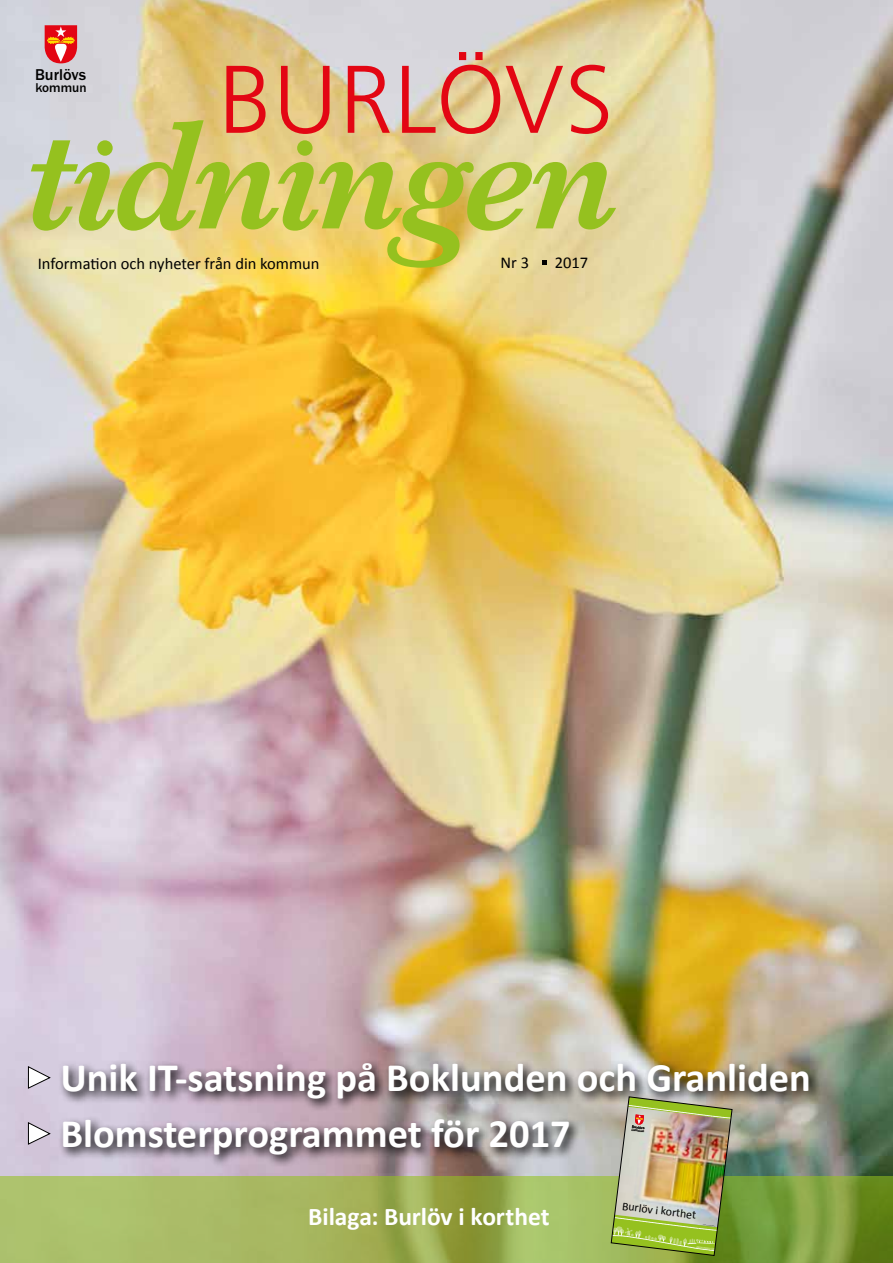
<style>
.page{position:relative;width:893px;height:1263px;background:#fff}
.page>*{position:absolute;margin:0;border:0;box-sizing:border-box;transform-origin:0 0}
.t1{font:700 40.5px "Calibri";color:#fff}
.t2{font:700 25.5px "Calibri";letter-spacing:-.005em;color:#fff}
.t3{font:16.5px "Calibri";color:#000}
.t4{font:500 16.2px "Franklin Gothic";color:#000}
.t5{font:500 13.2px "Franklin Gothic";color:#000}
.t6{font:11.85px "Calibri";color:#000}
.t7{font:500 4.2px "Franklin Gothic";color:#000}
.t8{font:500 3.45px "Franklin Gothic";color:#000}
</style>
<div class="page">
<img style="left:0;top:0;width:893px;height:1176px">
<svg style="left:226px;top:52px;width:382px;height:68px;background:#e0a787"></svg>
<svg style="left:45px;top:25px;width:32px;height:38px"></svg>
<svg style="left:58px;top:1115px;width:524px;height:53px;background:#998d96"></svg>
<img style="left:58px;top:1058px;width:764px;height:54px">
<svg style="left:28px;top:1122px;width:23px;height:23px"></svg>
<svg style="left:28px;top:1066px;width:23px;height:23px"></svg>
<svg style="left:0;top:1176px;width:893px;height:87px;background:#9ab056"></svg>
<svg style="left:31px;top:120px;width:585px;height:148px;background:#d1ca71"></svg>
<img style="left:611px;top:1096px;width:121px;height:160px">
<p class="t4" style="left:35px;top:64px;width:53px">Burlövs</p>
<p class="t5" style="left:35px;top:79px;width:53px">kommun</p>
<p class="t3" style="left:38px;top:253px;width:283px">Information och nyheter från din kommun</p>
<p class="t3" style="left:500px;top:252px;width:30px">Nr 3</p>
<p class="t3" style="left:555px;top:252px;width:35px">2017</p>
<p class="t1" style="left:60px;top:1052px;width:752px">Unik IT-satsning på Boklunden och Granliden</p>
<p class="t1" style="left:60px;top:1108px;width:512px">Blomsterprogrammet för 2017</p>
<p class="t2" style="left:308px;top:1200px;width:243px">Bilaga: Burlöv i korthet</p>
<p class="t7" style="left:632px;top:1124px;width:15px;rotate:7deg">Burlövs</p>
<p class="t8" style="left:632px;top:1128px;width:15px;rotate:7deg">kommun</p>
<p class="t6" style="left:623px;top:1198px;width:76px;rotate:7deg">Burlöv i korthet</p>
</div>
